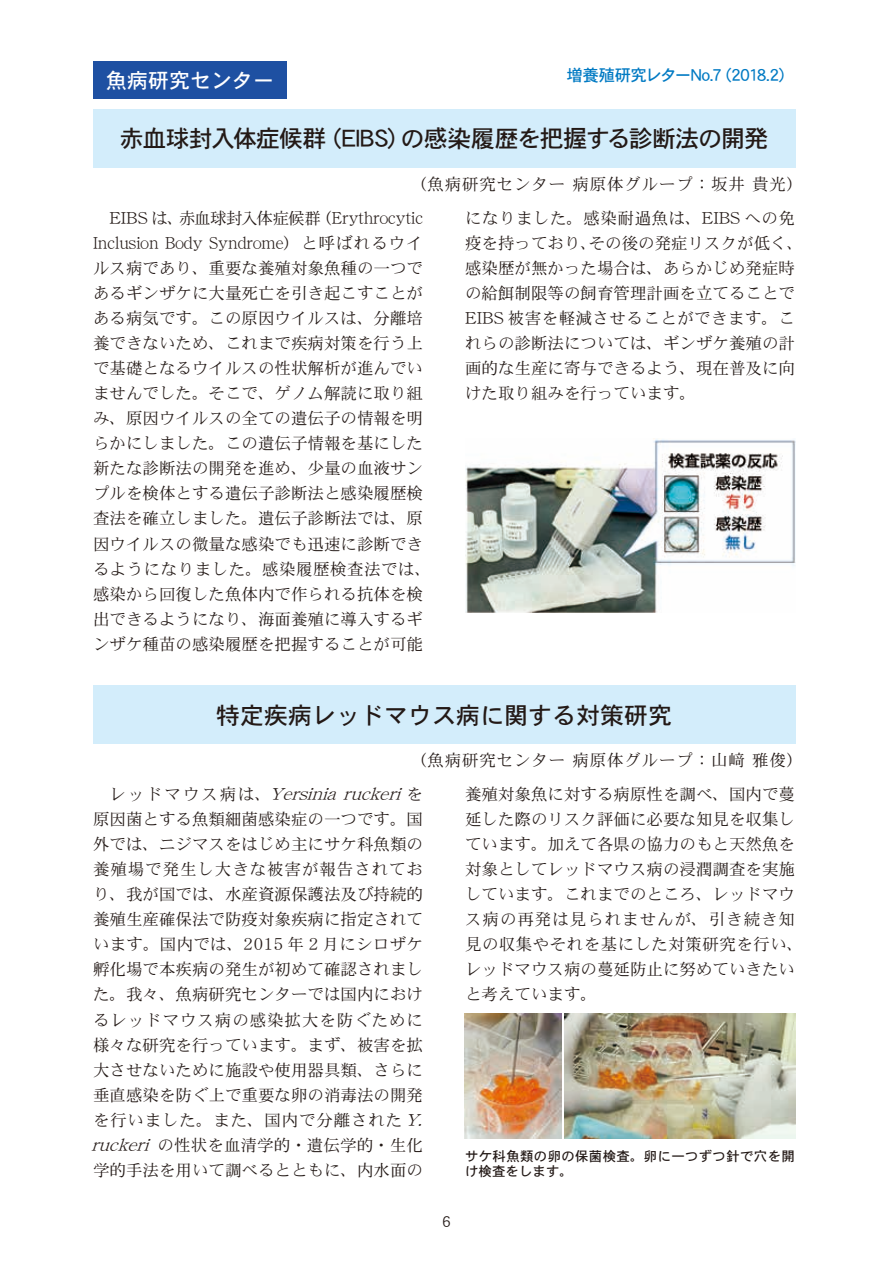
<style>
.page{position:relative;width:893px;height:1263px;background:#fff}
.page>*{position:absolute;margin:0;border:0;box-sizing:border-box;transform-origin:0 0}
.t1{font:24px "DFPHS Gothic CID W5";letter-spacing:-.035em;color:#231916}
.t2{font:24px "DFPHS Gothic CID W5";letter-spacing:-.01em;color:#231916}
.t3{font:21px "DFPHS Gothic CID W5";color:#fff}
.t4{font:16.5px/25px "DFPHS Mincho CID W3";color:#231916}
.t5{font:16.5px "DFPHS Mincho CID W3";letter-spacing:.05em;color:#231916}
.t6{font:16.5px "DFPHS Gothic CID W5";letter-spacing:-.035em;color:#007ac3}
.t7{font:15px "DFPHS Gothic CID W3";color:#231916}
.t8{font:13.5px/15px "DFPHS Gothic CID W5";letter-spacing:.02em;color:#231916}
.s1{font-style:italic}
</style>
<div class="page">
<div style="left:94px;top:62px;width:193px;height:37px;background:#1e50a2"></div>
<div style="left:93px;top:109px;width:702px;height:59px;background:#d3edfb"></div>
<div style="left:93px;top:685px;width:702px;height:59px;background:#d3edfb"></div>
<img style="left:465px;top:1014px;width:96px;height:125px">
<img style="left:564px;top:1014px;width:231px;height:125px">
<img style="left:465px;top:438px;width:330px;height:175px">
<p class="t3" style="left:106px;top:69px;width:169px">魚病研究センター</p>
<p class="t6" style="left:566px;top:66px;width:230px">増養殖研究レターNo.7（2018.2）</p>
<h1 class="t1" style="left:120px;top:126px;width:650px">赤血球封入体症候群（EIBS）の感染履歴を把握する診断法の開発</h1>
<p class="t5" style="left:410px;top:175px;width:394px">（魚病研究センター 病原体グループ：坂井 貴光）</p>
<p class="t4" style="left:93px;top:205px;width:340px;text-align:center">EIBS は、赤血球封入体症候群（Erythrocytic<br>Inclusion Body Syndrome）と呼ばれるウイルス病であり、重要な養殖対象魚種の一つであるギンザケに大量死亡を引き起こすことがある病気です。この原因ウイルスは、分離培養できないため、これまで疾病対策を行う上で基礎となるウイルスの性状解析が進んでいませんでした。そこで、ゲノム解読に取り組み、原因ウイルスの全ての遺伝子の情報を明らかにしました。この遺伝子情報を基にした新たな診断法の開発を進め、少量の血液サンプルを検体とする遺伝子診断法と感染履歴検査法を確立しました。遺伝子診断法では、原因ウイルスの微量な感染でも迅速に診断できるようになりました。感染履歴検査法では、感染から回復した魚体内で作られる抗体を検出できるようになり、海面養殖に導入するギンザケ種苗の感染履歴を把握することが可能</p>
<p class="t4" style="left:465px;top:205px;width:340px">になりました。感染耐過魚は、EIBS への免疫を持っており、その後の発症リスクが低く、感染歴が無かった場合は、あらかじめ発症時の給餌制限等の飼育管理計画を立てることで<br>EIBS 被害を軽減させることができます。これらの診断法については、ギンザケ養殖の計画的な生産に寄与できるよう、現在普及に向けた取り組みを行っています。</p>
<h1 class="t2" style="left:216px;top:702px;width:458px">特定疾病レッドマウス病に関する対策研究</h1>
<p class="t5" style="left:410px;top:752px;width:394px">（魚病研究センター 病原体グループ：山﨑 雅俊）</p>
<p class="t4" style="left:91px;top:781px;width:337px;text-indent:18px">レッドマウス病は、 <span class="s1">Yersinia ruckeri</span> を原因菌とする魚類細菌感染症の一つです。国外では、ニジマスをはじめ主にサケ科魚類の養殖場で発生し大きな被害が報告されており、我が国では、水産資源保護法及び持続的養殖生産確保法で防疫対象疾病に指定されています。国内では、2015 年 2 月にシロザケ孵化場で本疾病の発生が初めて確認されました。我々、魚病研究センターでは国内におけるレッドマウス病の感染拡大を防ぐために様々な研究を行っています。まず、被害を拡大させないために施設や使用器具類、さらに垂直感染を防ぐ上で重要な卵の消毒法の開発を行いました。また、国内で分離された<span class="s1">Y. ruckeri</span> の性状を血清学的・遺伝学的・生化学的手法を用いて調べるとともに、内水面の</p>
<p class="t4" style="left:465px;top:781px;width:340px">養殖対象魚に対する病原性を調べ、国内で蔓延した際のリスク評価に必要な知見を収集しています。加えて各県の協力のもと天然魚を対象としてレッドマウス病の浸潤調査を実施しています。これまでのところ、レッドマウス病の再発は見られませんが、引き続き知見の収集やそれを基にした対策研究を行い、レッドマウス病の蔓延防止に努めていきたいと考えています。</p>
<p class="t8" style="left:465px;top:1149px;width:331px">サケ科魚類の卵の保菌検査。卵に一つずつ針で穴を開け検査をします。</p>
<p class="t7" style="left:442px;top:1213px;width:10px">6</p>
</div>
